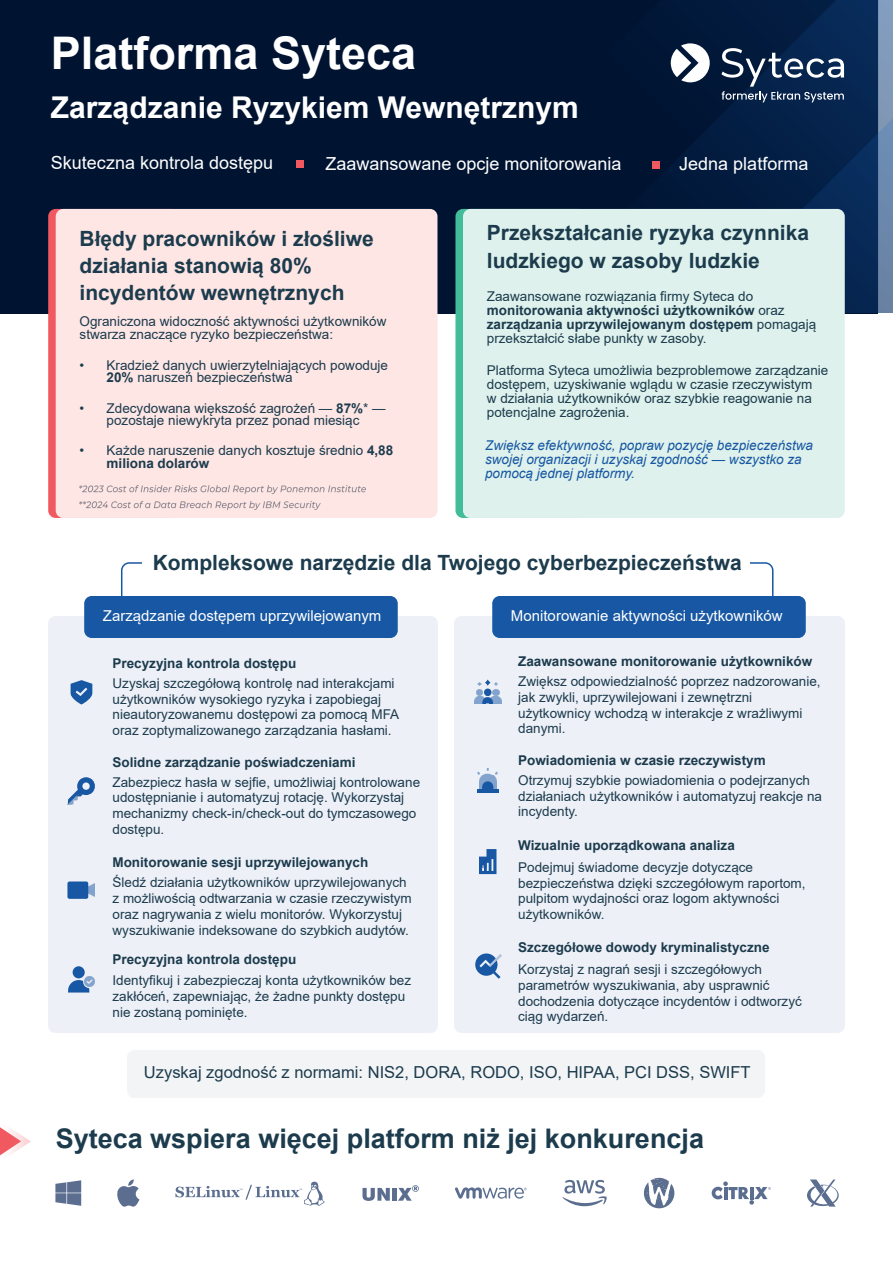
<style>
.page{position:relative;width:893px;height:1263px;background:#fff}
.page>*{position:absolute;margin:0;border:0;box-sizing:border-box;transform-origin:0 0}
.t1{font:700 45px "Arial";color:#fff}
.t2{font:700 30px "Arial";color:#fff}
.t3{font:700 27px "Arial";color:#1c3b4d}
.t4{font:700 21px/27.5px "Arial";color:#1c3b4d}
.t5{font:18px "Arial";color:#fff}
.t6{font:16.5px "Arial";color:#1c3b4d}
.t7{font:15px "Arial";color:#fff}
.t8{font:13.5px/15.8px "Arial";color:#1c3b4d}
.t9{font:700 13.5px "Arial";color:#1c3b4d}
.t10{font:italic 13.5px/14px "Arial";color:#1757a3}
.s1{font-weight:700}
</style>
<div class="page">
<div style="left:0;top:0;width:877px;height:313px;background:#001432"></div>
<img style="left:566px;top:0;width:327px;height:312px">
<div style="left:296px;top:160px;width:7px;height:8px;background:#f15961"></div>
<div style="left:653px;top:162px;width:7px;height:7px;background:#f15961"></div>
<svg style="left:671px;top:43px;width:39px;height:39px"></svg>
<svg style="left:721px;top:48px;width:123px;height:54px"></svg>
<svg style="left:48px;top:209px;width:13px;height:309px;background:#ee6068"></svg>
<div style="left:56px;top:209px;width:381px;height:309px;background:#fde6e4;border-radius:8px"></div>
<img style="left:80px;top:485px;width:286px;height:24px">
<svg style="left:455px;top:209px;width:13px;height:309px;background:#49ba9b"></svg>
<div style="left:463px;top:209px;width:382px;height:309px;background:#def1ec;border-radius:8px"></div>
<div style="left:48px;top:617px;width:389px;height:415px;background:#edf0f7"></div>
<svg style="left:71px;top:680px;width:21px;height:24px"></svg>
<svg style="left:68px;top:777px;width:28px;height:27px"></svg>
<img style="left:68px;top:792px;width:15px;height:12px">
<div style="left:67px;top:881px;width:21px;height:18px;background:#1757a3;border-radius:2px"></div>
<svg style="left:88px;top:883px;width:7px;height:13px"></svg>
<div style="left:73px;top:966px;width:12px;height:12px;background:#1757a3;border-radius:50%"></div>
<svg style="left:68px;top:977px;width:26px;height:15px"></svg>
<div style="left:84px;top:596px;width:314px;height:42px;background:#1757a3;border-radius:8px"></div>
<div style="left:455px;top:617px;width:389px;height:415px;background:#edf0f7"></div>
<svg style="left:485px;top:679px;width:6px;height:7px"></svg>
<svg style="left:474px;top:682px;width:27px;height:21px"></svg>
<hr style="left:477px;top:789px;width:21px;height:4px;background:#1757a3">
<img style="left:479px;top:774px;width:17px;height:15px">
<svg style="left:482px;top:781px;width:11px;height:8px"></svg>
<img style="left:478px;top:768px;width:20px;height:6px">
<svg style="left:479px;top:849px;width:17px;height:25px"></svg>
<svg style="left:475px;top:953px;width:26px;height:26px"></svg>
<div style="left:492px;top:596px;width:314px;height:42px;background:#1757a3;border-radius:8px"></div>
<svg style="left:121px;top:562px;width:652px;height:34px"></svg>
<div style="left:143px;top:549px;width:607px;height:39px;background:#fff"></div>
<img style="left:21px;top:1135px;width:9px;height:13px">
<svg style="left:0;top:1127px;width:21px;height:29px"></svg>
<svg style="left:55px;top:1180px;width:26px;height:26px"></svg>
<svg style="left:117px;top:1179px;width:22px;height:28px"></svg>
<svg style="left:175px;top:1181px;width:150px;height:25px"></svg>
<svg style="left:362px;top:1188px;width:28px;height:13px"></svg>
<div style="left:392px;top:1188px;width:5px;height:13px;background:#5b6e90"></div>
<svg style="left:398px;top:1185px;width:21px;height:16px"></svg>
<svg style="left:455px;top:1187px;width:72px;height:12px"></svg>
<svg style="left:562px;top:1180px;width:45px;height:26px"></svg>
<div style="left:644px;top:1178px;width:30px;height:30px;background:#5b6e90;border-radius:50%"></div>
<svg style="left:643px;top:1178px;width:29px;height:27px"></svg>
<svg style="left:712px;top:1181px;width:59px;height:24px"></svg>
<svg style="left:807px;top:1179px;width:32px;height:27px"></svg>
<h1 class="t1" style="left:51px;top:36px;width:367px">Platforma Syteca</h1>
<h2 class="t2" style="left:51px;top:96px;width:529px">Zarządzanie Ryzykiem Wewnętrznym</h2>
<h3 class="t5" style="left:51px;top:156px;width:224px">Skuteczna kontrola dostępu</h3>
<h3 class="t5" style="left:325px;top:157px;width:298px">Zaawansowane opcje monitorowania</h3>
<h3 class="t5" style="left:679px;top:157px;width:131px">Jedna platforma</h3>
<h3 class="t4" style="left:80px;top:226px;width:296px">Błędy pracowników i złośliwe działania stanowią 80% incydentów wewnętrznych</h3>
<h3 class="t4" style="left:487px;top:221px;width:324px">Przekształcanie ryzyka czynnika ludzkiego w zasoby ludzkie</h3>
<p class="t8" style="left:487px;top:291px;width:331px;line-height:14px">Zaawansowane rozwiązania firmy Syteca do <span class="s1">monitorowania aktywności użytkowników</span> oraz <span class="s1">zarządzania uprzywilejowanym dostępem</span> pomagają przekształcić słabe punkty w zasoby.</p>
<p class="t8" style="left:487px;top:364px;width:343px;line-height:14px">Platforma Syteca umożliwia bezproblemowe zarządzanie dostępem, uzyskiwanie wglądu w czasie rzeczywistym<br>w działania użytkowników oraz szybkie reagowanie na potencjalne zagrożenia.</p>
<p class="t10" style="left:485px;top:440px;width:329px">Zwiększ efektywność, popraw pozycję bezpieczeństwa swojej organizacji i uzyskaj zgodność — wszystko za pomocą jednej platformy.</p>
<p class="t8" style="left:80px;top:315px;width:308px;line-height:14px">Ograniczona widoczność aktywności użytkowników stwarza znaczące ryzyko bezpieczeństwa:</p>
<p class="t8" style="left:107px;top:360px;width:283px;line-height:12.5px;text-indent:-27px">• Kradzież danych uwierzytelniających powoduje<br><span class="s1">20%</span> naruszeń bezpieczeństwa</p>
<p class="t8" style="left:80px;top:403px;width:308px;line-height:12.5px;text-align:center">• Zdecydowana większość zagrożeń — <span class="s1">87%</span>* — pozostaje niewykryta przez ponad miesiąc</p>
<p class="t8" style="left:107px;top:446px;width:288px;line-height:12.5px;text-indent:-27px">• Każde naruszenie danych kosztuje średnio <span class="s1">4,88 miliona dolarów</span></p>
<h3 class="t4" style="left:153px;top:551px;width:590px">Kompleksowe narzędzie dla Twojego cyberbezpieczeństwa</h3>
<p class="t7" style="left:103px;top:610px;width:280px">Zarządzanie dostępem uprzywilejowanym</p>
<p class="t7" style="left:511px;top:610px;width:273px">Monitorowanie aktywności użytkowników</p>
<p class="t9" style="left:112px;top:658px;width:185px">Precyzyjna kontrola dostępu</p>
<p class="t8" style="left:112px;top:677px;width:288px">Uzyskaj szczegółową kontrolę nad interakcjami użytkowników wysokiego ryzyka i zapobiegaj nieautoryzowanemu dostępowi za pomocą MFA oraz zoptymalizowanego zarządzania hasłami.</p>
<p class="t9" style="left:112px;top:757px;width:245px">Solidne zarządzanie poświadczeniami</p>
<p class="t8" style="left:112px;top:775px;width:309px">Zabezpiecz hasła w sejfie, umożliwiaj kontrolowane udostępnianie i automatyzuj rotację. Wykorzystaj mechanizmy check-in/check-out do tymczasowego dostępu.</p>
<p class="t9" style="left:112px;top:858px;width:257px">Monitorowanie sesji uprzywilejowanych</p>
<p class="t8" style="left:112px;top:876px;width:301px">Śledź działania użytkowników uprzywilejowanych z możliwością odtwarzania w czasie rzeczywistym oraz nagrywania z wielu monitorów. Wykorzystuj wyszukiwanie indeksowane do szybkich audytów.</p>
<p class="t9" style="left:112px;top:955px;width:185px">Precyzyjna kontrola dostępu</p>
<p class="t8" style="left:112px;top:974px;width:300px">Identyfikuj i zabezpieczaj konta użytkowników bez zakłóceń, zapewniając, że żadne punkty dostępu nie zostaną pominięte.</p>
<p class="t9" style="left:518px;top:656px;width:296px">Zaawansowane monitorowanie użytkowników</p>
<p class="t8" style="left:518px;top:675px;width:304px">Zwiększ odpowiedzialność poprzez nadzorowanie, jak zwykli, uprzywilejowani i zewnętrzni użytkownicy wchodzą w interakcje z wrażliwymi danymi.</p>
<p class="t9" style="left:518px;top:755px;width:249px">Powiadomienia w czasie rzeczywistym</p>
<p class="t8" style="left:518px;top:773px;width:305px">Otrzymuj szybkie powiadomienia o podejrzanych działaniach użytkowników i automatyzuj reakcje na incydenty.</p>
<p class="t9" style="left:518px;top:840px;width:218px">Wizualnie uporządkowana analiza</p>
<p class="t8" style="left:518px;top:861px;width:289px">Podejmuj świadome decyzje dotyczące bezpieczeństwa dzięki szczegółowym raportom, pulpitom wydajności oraz logom aktywności użytkowników.</p>
<p class="t9" style="left:518px;top:942px;width:253px">Szczegółowe dowody kryminalistyczne</p>
<p class="t8" style="left:518px;top:963px;width:285px">Korzystaj z nagrań sesji i szczegółowych parametrów wyszukiwania, aby usprawnić dochodzenia dotyczące incydentów i odtworzyć ciąg wydarzeń.</p>
<p class="t6" style="left:144px;top:1066px;width:608px">Uzyskaj zgodność z normami: NIS2, DORA, RODO, ISO, HIPAA, PCI DSS, SWIFT</p>
<h3 class="t3" style="left:56px;top:1128px;width:650px">Syteca wspiera więcej platform niż jej konkurencja</h3>
</div>
